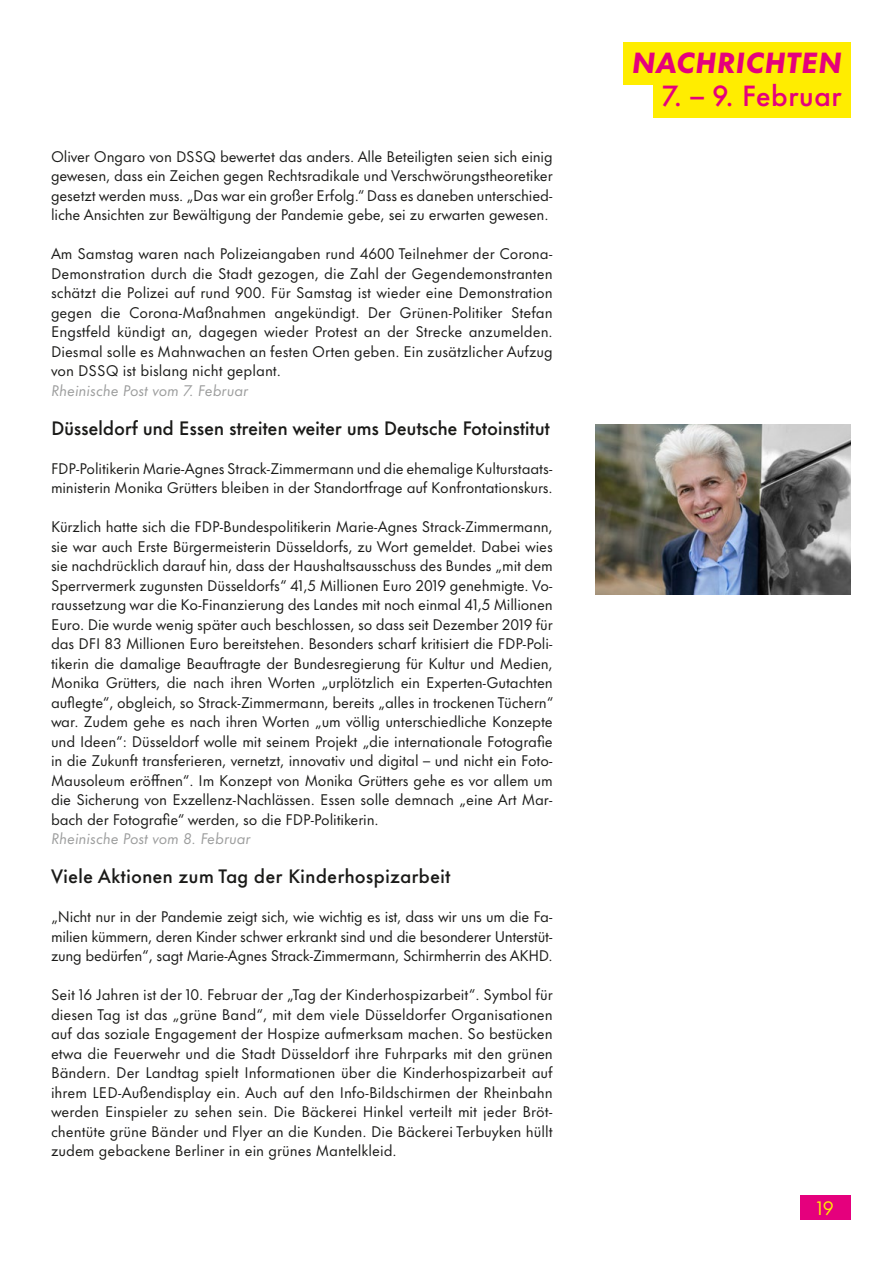
<style>
.page{position:relative;width:893px;height:1263px;background:#fff}
.page>*{position:absolute;margin:0;border:0;box-sizing:border-box;transform-origin:0 0}
.t1{font:500 27px "Futura Now Text";color:#e5007d}
.t2{font:italic 800 27px "Futura Now Text";letter-spacing:.01em;color:#e5007d}
.t3{font:500 18px "Futura Now Text";letter-spacing:-.02em;color:#1a1a18}
.t4{font:500 18px "Futura Now Text";color:#1a1a18}
.t5{font:18px "Futura Now Text";color:#ffed00}
.t6{font:14.25px/19.5px "Futura Now Text";letter-spacing:-.01em;color:#1a1a18;text-align:justify}
.t7{font:italic 14.25px "Futura Now Text";color:#9c9d9d}
</style>
<div class="page">
<div style="left:800px;top:1195px;width:50px;height:25px;background:#e5007d"></div>
<div style="left:623px;top:43px;width:227px;height:42px;background:#ffed00"></div>
<div style="left:653px;top:75px;width:197px;height:42px;background:#ffed00"></div>
<img style="left:595px;top:424px;width:255px;height:170px">
<p class="t6" style="left:51px;top:146px;width:503px">Oliver Ongaro von DSSQ bewertet das anders. Alle Beteiligten seien sich einig gewesen, dass ein Zeichen gegen Rechtsradikale und Verschwörungstheoretiker gesetzt werden muss. „Das war ein großer Erfolg.“ Dass es daneben unterschied&shy;liche Ansichten zur Bewältigung der Pandemie gebe, sei zu erwarten gewesen.</p>
<p class="t6" style="left:51px;top:243px;width:503px">Am Samstag waren nach Polizeiangaben rund 4600 Teilnehmer der Corona-Demonstration durch die Stadt gezogen, die Zahl der Gegendemonstranten schätzt die Polizei auf rund 900. Für Samstag ist wieder eine Demonstration gegen die Corona-Maßnahmen angekündigt. Der Grünen-Politiker Stefan Engstfeld kündigt an, dagegen wieder Protest an der Strecke anzumelden.<br>Diesmal solle es Mahnwachen an festen Orten geben. Ein zusätzlicher Aufzug von DSSQ ist bislang nicht geplant.</p>
<p class="t7" style="left:51px;top:379px;width:199px">Rheinische Post vom 7. Februar</p>
<p class="t3" style="left:51px;top:413px;width:501px">Düsseldorf und Essen streiten weiter ums Deutsche Fotoinstitut</p>
<p class="t6" style="left:51px;top:458px;width:503px">FDP-Politikerin Marie-Agnes Strack-Zimmermann und die ehemalige Kulturstaats&shy;ministerin Monika Grütters bleiben in der Standortfrage auf Konfrontationskurs.</p>
<p class="t6" style="left:51px;top:516px;width:504px">Kürzlich hatte sich die FDP-Bundespolitikerin Marie-Agnes Strack-Zimmermann, sie war auch Erste Bürgermeisterin Düsseldorfs, zu Wort gemeldet. Dabei wies sie nachdrücklich darauf hin, dass der Haushaltsausschuss des Bundes „mit dem Sperrvermerk zugunsten Düsseldorfs“ 41,5 Millionen Euro 2019 genehmigte. Vo&shy;raussetzung war die Ko-Finanzierung des Landes mit noch einmal 41,5 Millionen Euro. Die wurde wenig später auch beschlossen, so dass seit Dezember 2019 für das DFI 83 Millionen Euro bereitstehen. Besonders scharf kritisiert die FDP-Poli&shy;tikerin die damalige Beauftragte der Bundesregierung für Kultur und Medien, Monika Grütters, die nach ihren Worten „urplötzlich ein Experten-Gutachten auflegte“, obgleich, so Strack-Zimmermann, bereits „alles in trockenen Tüchern“ war. Zudem gehe es nach ihren Worten „um völlig unterschiedliche Konzepte und Ideen“: Düsseldorf wolle mit seinem Projekt „die internationale Fotografie in die Zukunft transferieren, vernetzt, innovativ und digital – und nicht ein Foto-Mausoleum eröffnen“. Im Konzept von Monika Grütters gehe es vor allem um die Sicherung von Exzellenz-Nachlässen. Essen solle demnach „eine Art Mar&shy;bach der Fotografie“ werden, so die FDP-Politikerin.</p>
<p class="t7" style="left:51px;top:827px;width:201px">Rheinische Post vom 8. Februar</p>
<p class="t4" style="left:51px;top:862px;width:401px">Viele Aktionen zum Tag der Kinderhospizarbeit</p>
<p class="t6" style="left:51px;top:906px;width:503px">„Nicht nur in der Pandemie zeigt sich, wie wichtig es ist, dass wir uns um die Fa&shy;milien kümmern, deren Kinder schwer erkrankt sind und die besonderer Unterstüt&shy;zung bedürfen“, sagt Marie-Agnes Strack-Zimmermann, Schirmherrin des AKHD.</p>
<p class="t6" style="left:51px;top:984px;width:503px">Seit 16 Jahren ist der 10. Februar der „Tag der Kinderhospizarbeit“. Symbol für diesen Tag ist das „grüne Band“, mit dem viele Düsseldorfer Organisationen auf das soziale Engagement der Hospize aufmerksam machen. So bestücken etwa die Feuerwehr und die Stadt Düsseldorf ihre Fuhrparks mit den grünen Bändern. Der Landtag spielt Informationen über die Kinderhospizarbeit auf ihrem LED-Außendisplay ein. Auch auf den Info-Bildschirmen der Rheinbahn werden Einspieler zu sehen sein. Die Bäckerei Hinkel verteilt mit jeder Bröt&shy;chentüte grüne Bänder und Flyer an die Kunden. Die Bäckerei Terbuyken hüllt zudem gebackene Berliner in ein grünes Mantelkleid.</p>
<h1 class="t2" style="left:632px;top:39px;width:212px">NACHRICHTEN</h1>
<h1 class="t1" style="left:662px;top:73px;width:182px">7. – 9. Februar</h1>
<p class="t5" style="left:817px;top:1194px;width:19px">19</p>
</div>
